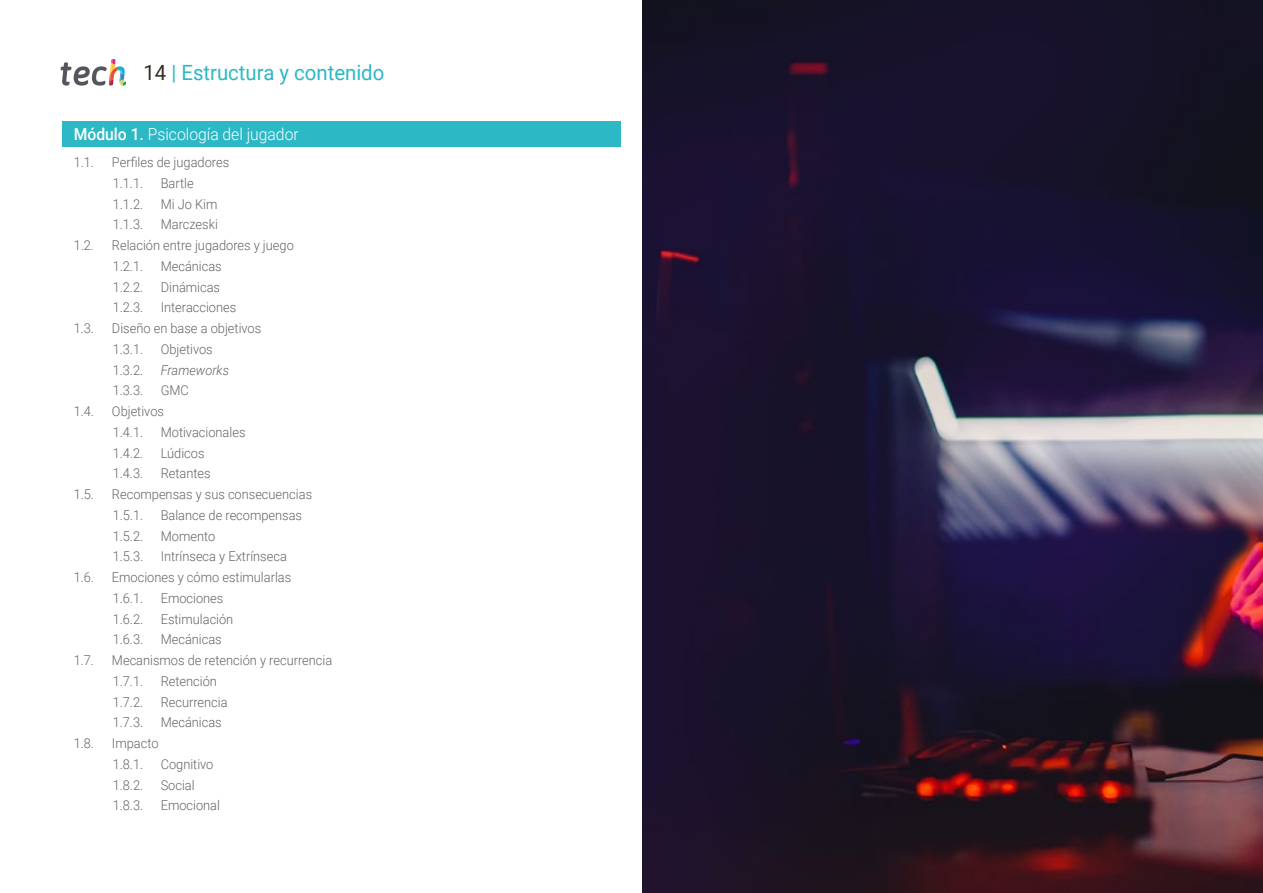
<style>
.page{position:relative;width:1263px;height:893px;background:#fff}
.page>*{position:absolute;margin:0;border:0;box-sizing:border-box;transform-origin:0 0}
.t1{font:21px "Roboto";color:#2db8c5}
.t2{font:300 16.5px "Roboto";color:#fff;scale:.95 1}
.t3{font:300 13.5px/20.7px "Roboto";color:#61646a;scale:.95 1}
.t4{font:italic 300 13.5px "Roboto";color:#61646a;scale:.95 1}
.s1{color:#312e20}
.s2{font-weight:500}
</style>
<div class="page">
<img style="left:642px;top:0;width:621px;height:893px">
<div style="left:63px;top:121px;width:558px;height:25px;background:#2db8c5"></div>
<svg style="left:61px;top:59px;width:65px;height:27px"></svg>
<h1 class="t1" style="left:144px;top:57px;width:242px"><span class="s1">14</span> | Estructura y contenido</h1>
<p class="t2" style="left:74px;top:123px;width:238px"><span class="s2">Módulo 1.</span> Psicología del jugador</p>
<p class="t3" style="left:74px;top:151px;width:23px">1.1.</p>
<p class="t3" style="left:112px;top:151px;width:125px">Perfiles de jugadores<br>1.1.1.</p>
<p class="t3" style="left:161px;top:172px;width:36px">Bartle</p>
<p class="t3" style="left:113px;top:193px;width:34px">1.1.2.</p>
<p class="t3" style="left:161px;top:193px;width:61px">Mi Jo Kim</p>
<p class="t3" style="left:113px;top:214px;width:34px">1.1.3.</p>
<p class="t3" style="left:161px;top:214px;width:62px">Marczeski</p>
<p class="t3" style="left:74px;top:234px;width:23px">1.2.</p>
<p class="t3" style="left:112px;top:234px;width:193px">Relación entre jugadores y juego<br>1.2.1.</p>
<p class="t3" style="left:161px;top:255px;width:66px">Mecánicas</p>
<p class="t3" style="left:113px;top:276px;width:34px">1.2.2.</p>
<p class="t3" style="left:161px;top:276px;width:64px">Dinámicas</p>
<p class="t3" style="left:113px;top:297px;width:34px">1.2.3.</p>
<p class="t3" style="left:161px;top:297px;width:81px">Interacciones</p>
<p class="t3" style="left:74px;top:317px;width:23px">1.3.</p>
<p class="t3" style="left:112px;top:317px;width:159px">Diseño en base a objetivos<br>1.3.1.</p>
<p class="t3" style="left:161px;top:338px;width:56px">Objetivos</p>
<p class="t3" style="left:113px;top:359px;width:34px">1.3.2.</p>
<p class="t4" style="left:161px;top:360px;width:74px">Frameworks</p>
<p class="t3" style="left:113px;top:380px;width:34px">1.3.3.</p>
<p class="t3" style="left:161px;top:380px;width:31px">GMC</p>
<p class="t3" style="left:74px;top:400px;width:23px">1.4.</p>
<p class="t3" style="left:112px;top:400px;width:56px">Objetivos<br>1.4.1.</p>
<p class="t3" style="left:161px;top:421px;width:91px">Motivacionales</p>
<p class="t3" style="left:113px;top:442px;width:34px">1.4.2.</p>
<p class="t3" style="left:161px;top:442px;width:48px">Lúdicos</p>
<p class="t3" style="left:113px;top:463px;width:34px">1.4.3.</p>
<p class="t3" style="left:161px;top:463px;width:54px">Retantes</p>
<p class="t3" style="left:74px;top:483px;width:23px">1.5.</p>
<p class="t3" style="left:112px;top:483px;width:212px">Recompensas y sus consecuencias<br>1.5.1.</p>
<p class="t3" style="left:161px;top:504px;width:150px">Balance de recompensas</p>
<p class="t3" style="left:113px;top:525px;width:34px">1.5.2.</p>
<p class="t3" style="left:161px;top:525px;width:59px">Momento</p>
<p class="t3" style="left:113px;top:546px;width:34px">1.5.3.</p>
<p class="t3" style="left:161px;top:546px;width:134px">Intrínseca y Extrínseca</p>
<p class="t3" style="left:74px;top:566px;width:23px">1.6.</p>
<p class="t3" style="left:112px;top:566px;width:190px">Emociones y cómo estimularlas<br>1.6.1.</p>
<p class="t3" style="left:161px;top:587px;width:67px">Emociones</p>
<p class="t3" style="left:113px;top:608px;width:34px">1.6.2.</p>
<p class="t3" style="left:161px;top:608px;width:78px">Estimulación</p>
<p class="t3" style="left:113px;top:629px;width:34px">1.6.3.</p>
<p class="t3" style="left:161px;top:629px;width:66px">Mecánicas</p>
<p class="t3" style="left:74px;top:649px;width:23px">1.7.</p>
<p class="t3" style="left:112px;top:649px;width:233px">Mecanismos de retención y recurrencia<br>1.7.1.</p>
<p class="t3" style="left:161px;top:670px;width:61px">Retención</p>
<p class="t3" style="left:113px;top:691px;width:34px">1.7.2.</p>
<p class="t3" style="left:161px;top:691px;width:72px">Recurrencia</p>
<p class="t3" style="left:113px;top:712px;width:34px">1.7.3.</p>
<p class="t3" style="left:161px;top:712px;width:66px">Mecánicas</p>
<p class="t3" style="left:74px;top:732px;width:23px">1.8.</p>
<p class="t3" style="left:112px;top:732px;width:50px">Impacto<br>1.8.1.</p>
<p class="t3" style="left:161px;top:753px;width:57px">Cognitivo</p>
<p class="t3" style="left:113px;top:774px;width:34px">1.8.2.</p>
<p class="t3" style="left:161px;top:774px;width:37px">Social</p>
<p class="t3" style="left:113px;top:795px;width:34px">1.8.3.</p>
<p class="t3" style="left:161px;top:795px;width:64px">Emocional</p>
</div>
